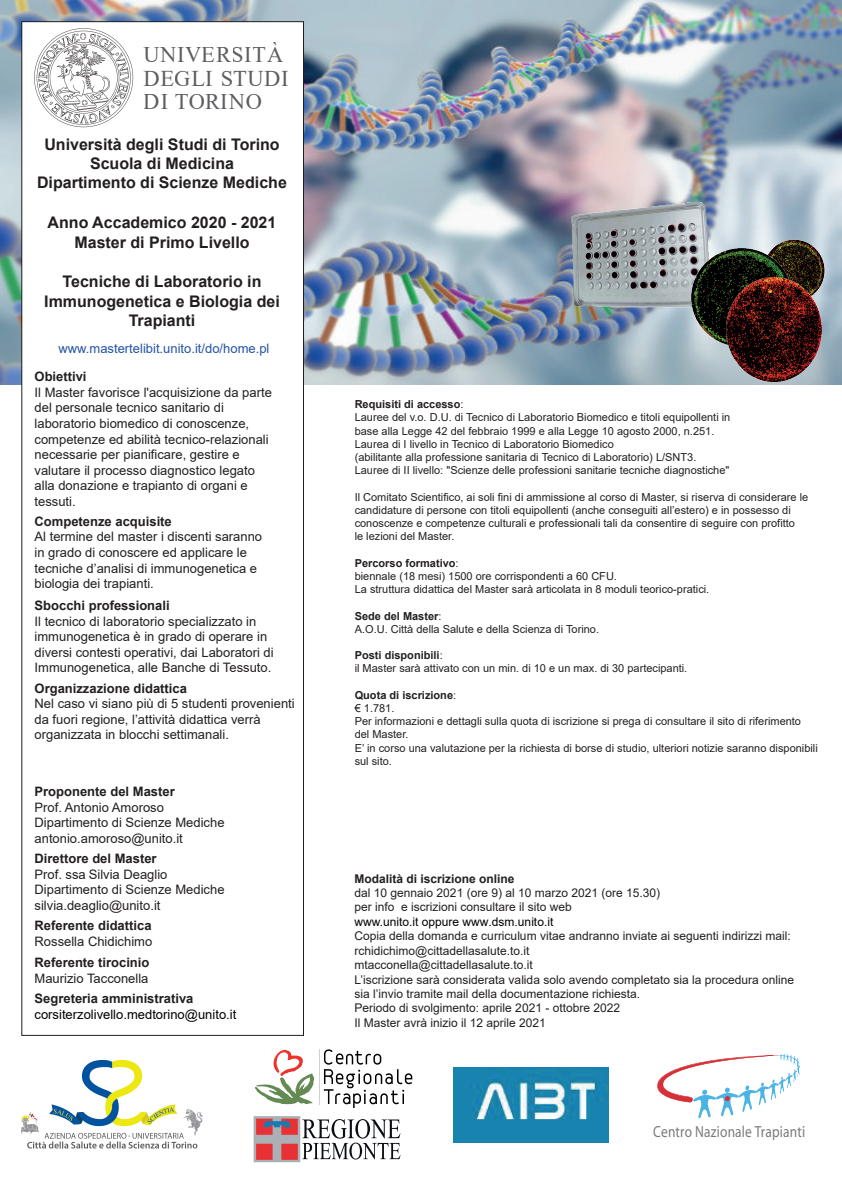
<style>
.page{position:relative;width:842px;height:1191px;background:#fff}
.page>*{position:absolute;margin:0;border:0;box-sizing:border-box;transform-origin:0 0}
.t1{font:22.5px/23.7px "Times New Roman";letter-spacing:.025em;color:#5d5e61}
.t2{font:16.1px "Myriad";letter-spacing:.015em;color:#231f20;scale:.83 1}
.t3{font:700 16px/19.2px "Arial";color:#231f20;text-align:center}
.t4{font:13px/15.6px "Arial";color:#231f20}
.t5{font:700 13px "Arial";color:#231f20}
.t6{font:13px "Arial";color:#2453a4}
.t7{font:13px "Arial";color:#000001}
.t8{font:12px/14.4px "Arial";color:#231f20}
.t9{font:12px "Arial";color:#000001}
.t10{font:700 12px "Arial";color:#231f20}
.t11{font:11px/13.2px "Arial";color:#231f20}
.s1{font-weight:700}
</style>
<div class="page">
<img style="left:0;top:0;width:842px;height:385px">
<div style="left:22px;top:22px;width:281px;height:1013px;background:#fff"></div>
<img style="left:303px;top:191px;width:539px;height:132px">
<img style="left:333px;top:240px;width:509px;height:115px">
<img style="left:354px;top:269px;width:488px;height:116px">
<svg style="left:34px;top:28px;width:99px;height:99px"></svg>
<img style="left:22px;top:1060px;width:180px;height:89px">
<svg style="left:255px;top:1049px;width:157px;height:59px"></svg>
<svg style="left:302px;top:1119px;width:98px;height:40px"></svg>
<div style="left:255px;top:1117px;width:44px;height:43px;background:#aab0b5"></div>
<div style="left:254px;top:1116px;width:46px;height:46px;border:3px solid #aab0b5"></div>
<div style="left:282px;top:1144px;width:15px;height:14px;background:#e73134"></div>
<div style="left:281px;top:1143px;width:17px;height:16px;border:2px solid #e73134"></div>
<div style="left:257px;top:1144px;width:15px;height:14px;background:#e73134"></div>
<div style="left:256px;top:1143px;width:17px;height:16px;border:2px solid #e73134"></div>
<div style="left:257px;top:1119px;width:15px;height:14px;background:#e73134"></div>
<div style="left:256px;top:1118px;width:17px;height:16px;border:2px solid #e73134"></div>
<div style="left:282px;top:1119px;width:15px;height:14px;background:#e73134"></div>
<div style="left:281px;top:1118px;width:17px;height:16px;border:2px solid #e73134"></div>
<svg style="left:262px;top:1119px;width:30px;height:9px"></svg>
<img style="left:454px;top:1067px;width:154px;height:76px">
<svg style="left:657px;top:1054px;width:143px;height:64px"></svg>
<h1 class="t1" style="left:143px;top:42px;width:147px">UNIVERSITÀ<br>DEGLI STUDI<br>DI TORINO</h1>
<h3 class="t3" style="left:37px;top:135px;width:251px">Università degli Studi di Torino<br>Scuola di Medicina<br>Dipartimento di Scienze Mediche</h3>
<h3 class="t3" style="left:48px;top:213px;width:230px">Anno Accademico 2020 - 2021<br>Master di Primo Livello</h3>
<h3 class="t3" style="left:44px;top:272px;width:237px">Tecniche di Laboratorio in<br>Immunogenetica e Biologia dei<br>Trapianti</h3>
<p class="t6" style="left:58px;top:339px;width:212px">www.mastertelibit.unito.it/do/home.pl</p>
<p class="t5" style="left:35px;top:367px;width:54px">Obiettivi</p>
<p class="t4" style="left:35px;top:384px;width:239px">Il Master favorisce l'acquisizione da parte del personale tecnico sanitario di laboratorio biomedico di conoscenze, competenze ed abilità tecnico-relazionali necessarie per pianificare, gestire e valutare il processo diagnostico legato alla donazione e trapianto di organi e tessuti.</p>
<p class="t5" style="left:35px;top:512px;width:139px">Competenze acquisite</p>
<p class="t4" style="left:35px;top:529px;width:229px">Al termine del master i discenti saranno in grado di conoscere ed applicare le tecniche d’analisi di immunogenetica e biologia dei trapianti.</p>
<p class="t5" style="left:35px;top:596px;width:137px">Sbocchi professionali</p>
<p class="t4" style="left:35px;top:613px;width:241px">Il tecnico di laboratorio specializzato in immunogenetica è in grado di operare in diversi contesti operativi, dai Laboratori di Immunogenetica, alle Banche di Tessuto.</p>
<p class="t5" style="left:35px;top:679px;width:154px">Organizzazione didattica</p>
<p class="t4" style="left:35px;top:695px;width:262px">Nel caso vi siano più di 5 studenti provenienti da fuori regione, l’attività didattica verrà organizzata in blocchi settimanali.</p>
<p class="t5" style="left:35px;top:782px;width:142px">Proponente del Master</p>
<p class="t4" style="left:35px;top:799px;width:192px">Prof. Antonio Amoroso<br>Dipartimento di Scienze Mediche antonio.amoroso@unito.it</p>
<p class="t5" style="left:35px;top:849px;width:124px">Direttore del Master</p>
<p class="t4" style="left:35px;top:866px;width:192px">Prof. ssa Silvia Deaglio<br>Dipartimento di Scienze Mediche silvia.deaglio@unito.it</p>
<p class="t5" style="left:35px;top:916px;width:119px">Referente didattica</p>
<p class="t4" style="left:35px;top:933px;width:119px">Rossella Chidichimo</p>
<p class="t5" style="left:35px;top:953px;width:116px">Referente tirocinio</p>
<p class="t4" style="left:35px;top:970px;width:115px">Maurizio Tacconella</p>
<p class="t5" style="left:35px;top:989px;width:160px">Segreteria amministrativa</p>
<p class="t7" style="left:35px;top:1005px;width:203px">corsiterzolivello.medtorino@unito.it</p>
<p class="t11" style="left:355px;top:398px;width:377px"><span class="s1">Requisiti di accesso</span>:<br>Lauree del v.o. D.U. di Tecnico di Laboratorio Biomedico e titoli equipollenti in base alla Legge 42 del febbraio 1999 e alla Legge 10 agosto 2000, n.251.<br>Laurea di I livello in Tecnico di Laboratorio Biomedico<br>(abilitante alla professione sanitaria di Tecnico di Laboratorio) L/SNT3.<br>Lauree di II livello: "Scienze delle professioni sanitarie tecniche diagnostiche"</p>
<p class="t11" style="left:355px;top:490px;width:455px">Il Comitato Scientifico, ai soli fini di ammissione al corso di Master, si riserva di considerare le candidature di persone con titoli equipollenti (anche conseguiti all’estero) e in possesso di conoscenze e competenze culturali e professionali tali da consentire di seguire con profitto<br>le lezioni del Master.</p>
<p class="t11" style="left:355px;top:556px;width:356px"><span class="s1">Percorso formativo</span>:<br>biennale (18 mesi) 1500 ore corrispondenti a 60 CFU.<br>La struttura didattica del Master sarà articolata in 8 moduli teorico-pratici.</p>
<p class="t11" style="left:355px;top:609px;width:246px"><span class="s1">Sede del Master</span>:<br>A.O.U. Città della Salute e della Scienza di Torino.</p>
<p class="t11" style="left:355px;top:648px;width:334px"><span class="s1">Posti disponibili</span>:<br>il Master sarà attivato con un min. di 10 e un max. di 30 partecipanti.</p>
<p class="t11" style="left:355px;top:688px;width:465px"><span class="s1">Quota di iscrizione</span>:<br>€ 1.781.<br>Per informazioni e dettagli sulla quota di iscrizione si prega di consultare il sito di riferimento del Master.<br>E’ in corso una valutazione per la richiesta di borse di studio, ulteriori notizie saranno disponibili sul sito.</p>
<p class="t10" style="left:355px;top:870px;width:162px">Modalità di iscrizione online</p>
<p class="t8" style="left:355px;top:885px;width:307px">dal 10 gennaio 2021 (ore 9) al 10 marzo 2021 (ore 15.30) per info e iscrizioni consultare il sito web</p>
<p class="t9" style="left:355px;top:913px;width:200px">www.unito.it oppure www.dsm.unito.it</p>
<p class="t8" style="left:355px;top:928px;width:441px">Copia della domanda e curriculum vitae andranno inviate ai seguenti indirizzi mail: rchidichimo@cittadellasalute.to.it<br>mtacconella@cittadellasalute.to.it<br>L’iscrizione sarà considerata valida solo avendo completato sia la procedura online sia l’invio tramite mail della documentazione richiesta.<br>Periodo di svolgimento: aprile 2021 - ottobre 2022<br>Il Master avrà inizio il 12 aprile 2021</p>
<h2 class="t2" style="left:653px;top:1123px;width:184px">Centro Nazionale Trapianti</h2>
</div>
